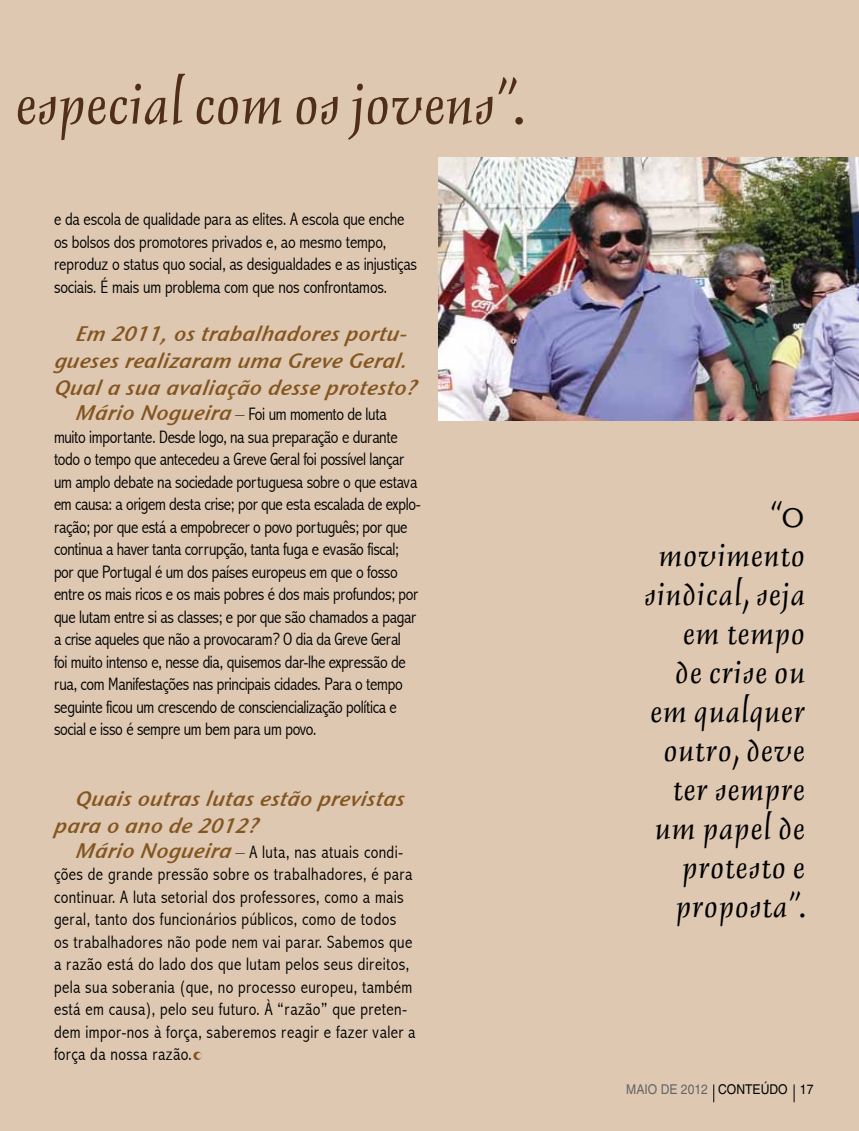
<style>
.page{position:relative;width:859px;height:1131px;background:#dec8b2}
.page>*{position:absolute;margin:0;border:0;box-sizing:border-box;transform-origin:0 0}
.t1{font:64.5px "Delphin I";color:#512e18}
.t2{font:36px/39px "Delphin I";letter-spacing:.02em;color:#000;text-align:right}
.t3{font:italic 21px/27px "Stone Sans Sem ITCTT Semi Ita";color:#84551f;text-align:center}
.t4{font:300 condensed 18px/22.5px "Abadi";letter-spacing:-.01em;color:#000}
.t5{font:300 condensed 18px/22.5px "Abadi";letter-spacing:.02em;color:#000}
.t6{font:13.5px "Helvetica";color:#636466;scale:.9 1}
.s1{font-family:"Stone Sans Sem ITCTT Semi Ita";font-weight:400;font-style:italic;font-stretch:normal;font-size:21px;color:#84551f}
.s2{color:#000}
</style>
<div class="page">
<img style="left:438px;top:157px;width:421px;height:264px">
<svg style="left:193px;top:1052px;width:9px;height:8px"></svg>
<svg style="left:196px;top:1053px;width:6px;height:6px"></svg>
<svg style="left:713px;top:1084px;width:1px;height:18px"></svg>
<svg style="left:794px;top:1084px;width:1px;height:18px"></svg>
<h1 class="t1" style="left:15px;top:74px;width:513px">especial com os jovens”.</h1>
<p class="t4" style="left:54px;top:208px;width:365px">e da escola de qualidade para as elites. A escola que enche os bolsos dos promotores privados e, ao mesmo tempo, reproduz o status quo social, as desigualdades e as injustiças sociais. É mais um problema com que nos confrontamos.</p>
<p class="t3" style="left:54px;top:319px;width:369px">Em 2011, ostrabalhadoresp ortu-<br>g uesesrealizaram uma Greve Geral.<br>Quala sua avaliação desse p rotesto?</p>
<p class="t4" style="left:54px;top:403px;width:368px;text-indent:21px"><span class="s1">Mário Nogueira</span> – Foi um momento de luta muito importante. Desde logo, na sua preparação e durante todo o tempo que antecedeu a Greve Geral foi possível lançar um amplo debate na sociedade portuguesa sobre o que estava em causa: a origem desta crise; por que esta escalada de explo&shy;ração; por que está a empobrecer o povo português; por que continua a haver tanta corrupção, tanta fuga e evasão fiscal; por que Portugal é um dos países europeus em que o fosso entre os mais ricos e os mais pobres é dos mais profundos; por que lutam entre si as classes; e por que são chamados a pagar a crise aqueles que não a provocaram? O dia da Greve Geral<br>foi muito intenso e, nesse dia, quisemos dar-lhe expressão de rua, com Manifestações nas principais cidades. Para o tempo seguinte ficou um crescendo de consciencialização política e social e isso é sempre um bem para um povo.</p>
<p class="t3" style="left:54px;top:784px;width:357px;text-align:left;text-indent:21px">Quaisoutraslutasestão p revistas para o ano de 2012?</p>
<p class="t5" style="left:54px;top:841px;width:363px;text-indent:21px"><span class="s1">Mário Nogueira</span> – A luta, nas atuais condi&shy;ções de grande pressão sobre os trabalhadores, é para continuar. A luta setorial dos professores, como a mais geral, tanto dos funcionários públicos, como de todos<br>os trabalhadores não pode nem vai parar. Sabemos que a razão está do lado dos que lutam pelos seus direitos, pela sua soberania (que, no processo europeu, também está em causa), pelo seu futuro. À “razão” que preten&shy;dem impor-nos à força, saberemos reagir e fazer valer a força da nossa razão.</p>
<h2 class="t2" style="left:644px;top:498px;width:164px">“O movimento sindical, seja em tempo<br>de crise ou em qualquer outro, deve ter sempre um papel de protesto e proposta”.</h2>
<p class="t6" style="left:626px;top:1081px;width:209px">MAIO DE 2012 <span class="s2">CONTEÚDO 17</span></p>
</div>
